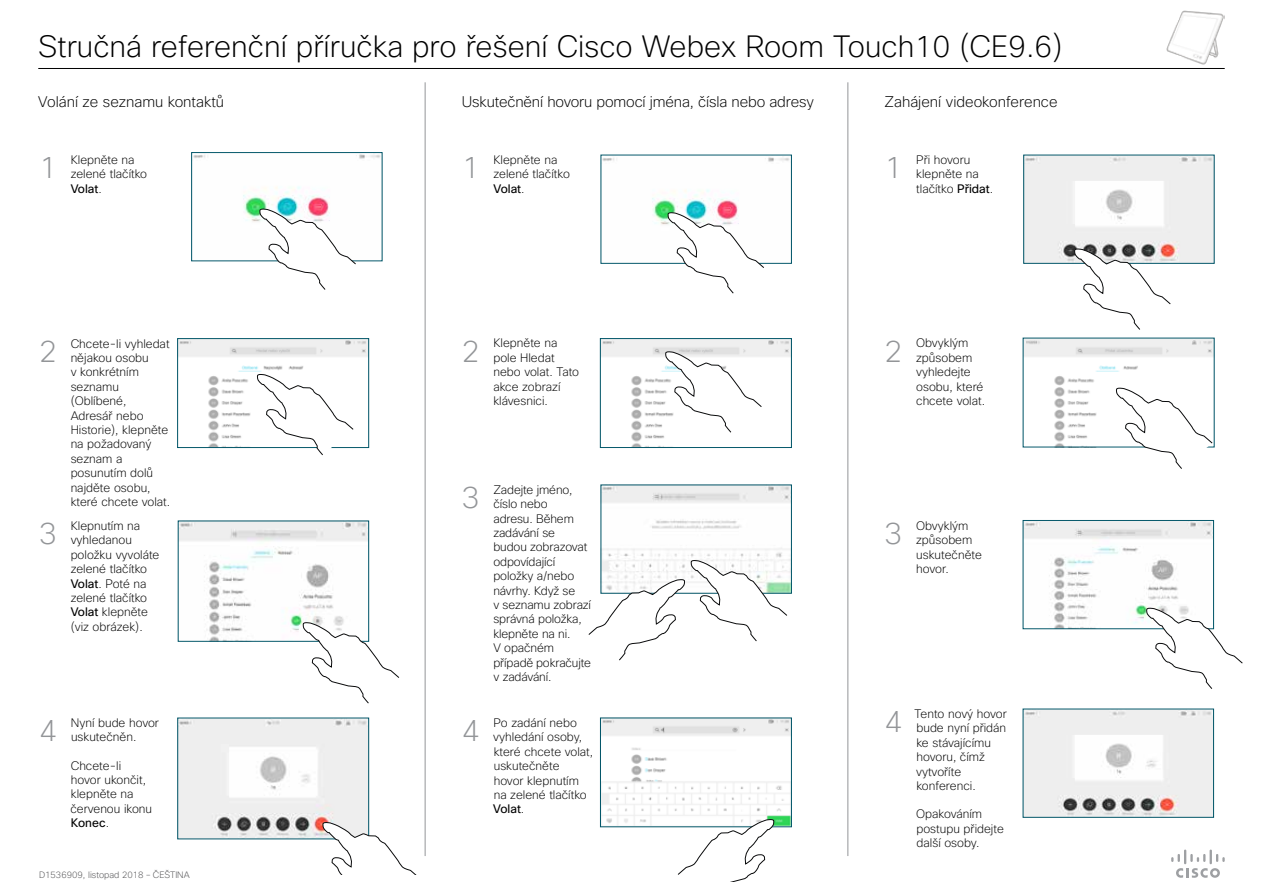
<style>
.page{position:relative;width:1263px;height:893px;background:#fff}
.page>*{position:absolute;margin:0;border:0;box-sizing:border-box;transform-origin:0 0}
.t1{font:200 30px "Cisco Sans";color:#000}
.t2{font:200 30px "Cisco Sans";color:#939598}
.t3{font:200 15px "Cisco Sans";letter-spacing:-.01em;color:#000}
.t4{font:200 12px/14.4px "Cisco Sans";color:#000}
.t5{font:200 9px "Cisco Sans";color:#4d4d4f}
.s1{font-weight:400}
</style>
<div class="page">
<img style="left:180px;top:720px;width:187px;height:117px">
<img style="left:194px;top:154px;width:186px;height:68px">
<div style="left:192px;top:152px;width:190px;height:109px;border:1px solid #005568"></div>
<svg style="left:259px;top:208px;width:97px;height:82px"></svg>
<img style="left:180px;top:523px;width:187px;height:116px">
<svg style="left:303px;top:622px;width:96px;height:81px"></svg>
<svg style="left:322px;top:822px;width:95px;height:53px"></svg>
<img style="left:180px;top:340px;width:187px;height:106px">
<div style="left:178px;top:338px;width:191px;height:110px;border:1px solid #005568"></div>
<svg style="left:257px;top:374px;width:97px;height:81px"></svg>
<img style="left:602px;top:720px;width:187px;height:105px">
<img style="left:603px;top:157px;width:186px;height:68px">
<svg style="left:668px;top:212px;width:96px;height:81px"></svg>
<img style="left:603px;top:487px;width:186px;height:104px">
<svg style="left:691px;top:560px;width:96px;height:81px"></svg>
<svg style="left:588px;top:579px;width:97px;height:81px"></svg>
<svg style="left:678px;top:819px;width:96px;height:63px"></svg>
<img style="left:602px;top:340px;width:187px;height:106px">
<div style="left:600px;top:338px;width:191px;height:110px;border:1px solid #005568"></div>
<svg style="left:665px;top:351px;width:97px;height:82px"></svg>
<img style="left:1026px;top:157px;width:186px;height:104px">
<img style="left:1025px;top:711px;width:186px;height:104px">
<svg style="left:1074px;top:248px;width:97px;height:82px"></svg>
<img style="left:1025px;top:522px;width:186px;height:105px">
<div style="left:1023px;top:520px;width:190px;height:109px;border:1px solid #005568"></div>
<svg style="left:1146px;top:607px;width:97px;height:82px"></svg>
<img style="left:1025px;top:340px;width:187px;height:105px">
<svg style="left:1116px;top:387px;width:96px;height:82px"></svg>
<hr style="left:425px;top:82px;width:1px;height:774px;background:#939598">
<hr style="left:847px;top:82px;width:1px;height:774px;background:#939598">
<svg style="left:1171px;top:849px;width:54px;height:29px"></svg>
<hr style="left:38px;top:68px;width:1187px;height:1px;background:#000">
<img style="left:1166px;top:10px;width:59px;height:55px">
<h1 class="t1" style="left:38px;top:27px;width:1026px">Stručná referenční příručka pro řešení Cisco Webex Room Touch10 (CE9.6)</h1>
<p class="t3" style="left:38px;top:92px;width:187px">Volání ze seznamu kontaktů</p>
<p class="t3" style="left:462px;top:92px;width:354px">Uskutečnění hovoru pomocí jména, čísla nebo adresy</p>
<p class="t3" style="left:884px;top:92px;width:175px">Zahájení videokonference</p>
<h1 class="t2" style="left:39px;top:149px;width:20px">1</h1>
<p class="t4" style="left:71px;top:152px;width:78px">Klepněte na zelené tlačítko<br><span class="s1">Volat</span>.</p>
<h1 class="t2" style="left:462px;top:149px;width:19px">1</h1>
<p class="t4" style="left:493px;top:152px;width:78px">Klepněte na zelené tlačítko<br><span class="s1">Volat</span>.</p>
<h1 class="t2" style="left:884px;top:149px;width:19px">1</h1>
<p class="t4" style="left:916px;top:152px;width:78px">Při hovoru klepněte na tlačítko <span class="s1">Přidat</span>.</p>
<h1 class="t2" style="left:39px;top:332px;width:20px">2</h1>
<h1 class="t2" style="left:39px;top:514px;width:20px">3</h1>
<p class="t4" style="left:71px;top:336px;width:101px">Chcete-li vyhledat nějakou osobu<br>v konkrétním seznamu (Oblíbené,<br>Adresář nebo<br>Historie), klepněte na požadovaný seznam a posunutím dolů najděte osobu, které chcete volat.</p>
<p class="t4" style="left:71px;top:518px;width:90px">Klepnutím na vyhledanou položku vyvoláte zelené tlačítko<br><span class="s1">Volat</span>. Poté na zelené tlačítko<br><span class="s1">Volat</span> klepněte (viz obrázek).</p>
<h1 class="t2" style="left:462px;top:332px;width:19px">2</h1>
<p class="t4" style="left:493px;top:336px;width:87px">Klepněte na pole Hledat nebo volat. Tato akce zobrazí klávesnici.</p>
<h1 class="t2" style="left:462px;top:478px;width:19px">3</h1>
<p class="t4" style="left:493px;top:482px;width:99px">Zadejte jméno, číslo nebo<br>adresu. Během zadávání se budou zobrazovat odpovídající položky a/nebo návrhy. Když se<br>v seznamu zobrazí správná položka, klepněte na ni.<br>V opačném případě pokračujte v zadávání.</p>
<h1 class="t2" style="left:884px;top:332px;width:19px">2</h1>
<p class="t4" style="left:916px;top:336px;width:70px">Obvyklým způsobem vyhledejte osobu, které chcete volat.</p>
<h1 class="t2" style="left:884px;top:514px;width:19px">3</h1>
<p class="t4" style="left:916px;top:518px;width:67px">Obvyklým způsobem uskutečněte hovor.</p>
<h1 class="t2" style="left:462px;top:711px;width:19px">4</h1>
<p class="t4" style="left:914px;top:706px;width:94px">Tento nový hovor bude nyní přidán ke stávajícímu hovoru, čímž vytvoříte konferenci.</p>
<p class="t4" style="left:916px;top:807px;width:89px">Opakováním postupu přidejte další osoby.</p>
<h1 class="t2" style="left:884px;top:702px;width:19px">4</h1>
<h1 class="t2" style="left:39px;top:712px;width:20px">4</h1>
<p class="t4" style="left:493px;top:715px;width:102px">Po zadání nebo vyhledání osoby, které chcete volat, uskutečněte<br>hovor klepnutím na zelené tlačítko<br><span class="s1">Volat</span>.</p>
<p class="t4" style="left:71px;top:715px;width:90px">Nyní bude hovor uskutečněn.</p>
<p class="t4" style="left:70px;top:758px;width:83px">Chcete-li hovor ukončit, klepněte na červenou ikonu<br><span class="s1">Konec</span>.</p>
<p class="t5" style="left:39px;top:869px;width:152px">D1536909, listopad 2018 – ČEŠTINA</p>
</div>
